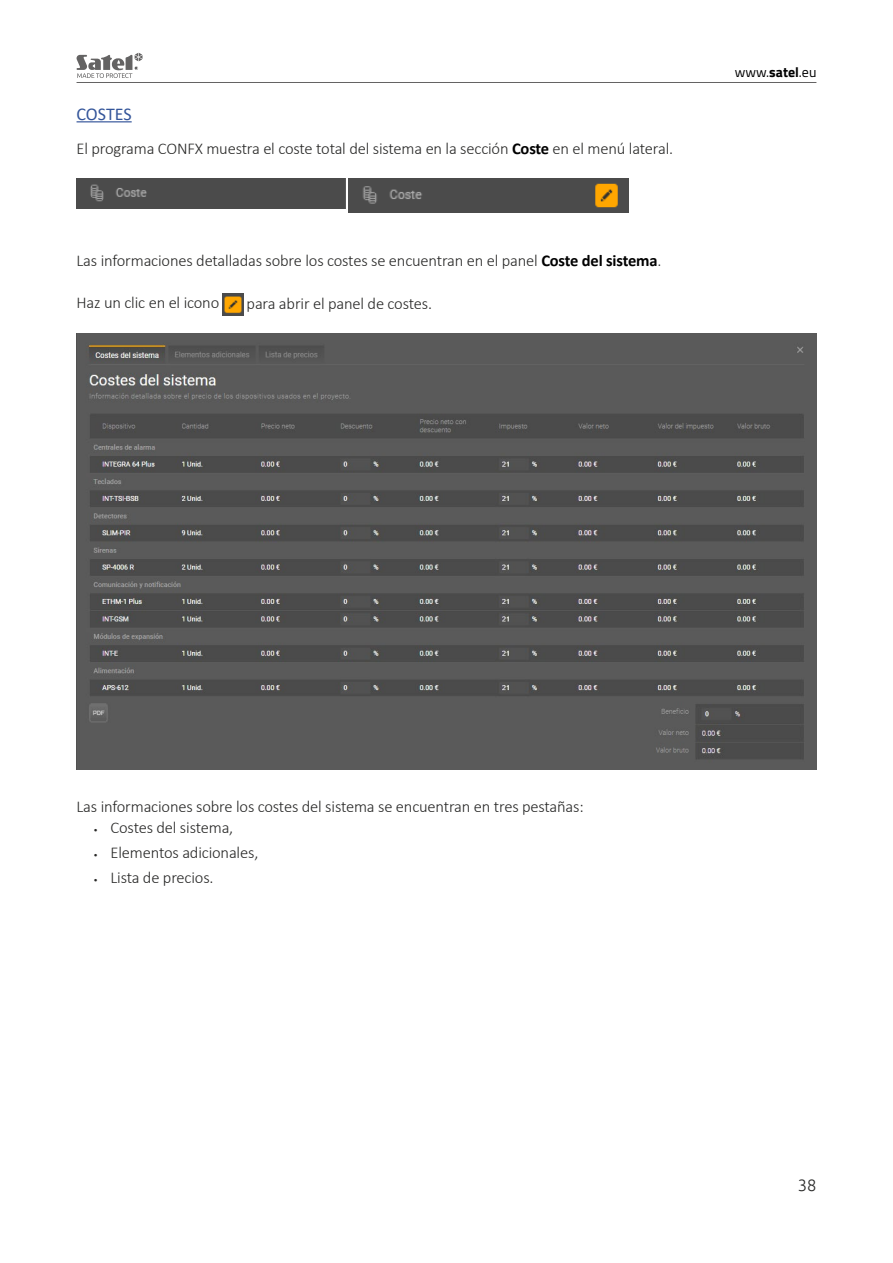
<style>
.page{position:relative;width:893px;height:1263px;background:#fff}
.page>*{position:absolute;margin:0;border:0;box-sizing:border-box;transform-origin:0 0}
.t1{font:18px "Calibri";letter-spacing:-.005em;color:#34559a}
.t2{font:300 16.5px "Calibri";letter-spacing:-.01em;color:#282827}
.t3{font:300 16.5px "Ubuntu";color:#282827}
.t4{font:13.95px "Cairo";color:#000}
.s1{font-weight:700;color:#000}
.s2{font-weight:700}
.s3{font-size:9px}
</style>
<div class="page">
<svg style="left:77px;top:53px;width:66px;height:25px"></svg>
<hr style="left:77px;top:82px;width:739px;height:1px;background:#646363">
<hr style="left:77px;top:121px;width:55px;height:1px;background:#34559a">
<div style="left:77px;top:178px;width:268px;height:30px;background:#4b4b4b"></div>
<img style="left:349px;top:179px;width:280px;height:33px">
<img style="left:223px;top:293px;width:20px;height:23px">
<img style="left:77px;top:333px;width:739px;height:436px">
<p class="t1" style="left:77px;top:101px;width:57px">COSTES</p>
<p class="t2" style="left:77px;top:138px;width:598px">El programa CONFX muestra el coste total del sistema en la sección <span class="s1">Coste</span> en el menú lateral.</p>
<p class="t2" style="left:77px;top:251px;width:586px">Las informaciones detalladas sobre los costes se encuentran en el panel <span class="s1">Coste del sistema</span>.</p>
<p class="t2" style="left:77px;top:293px;width:144px">Haz un clic en el icono</p>
<p class="t2" style="left:247px;top:293px;width:187px">para abrir el panel de costes.</p>
<p class="t4" style="left:735px;top:60px;width:83px">www.<span class="s2">satel</span>.eu</p>
<p class="t2" style="left:77px;top:796px;width:509px">Las informaciones sobre los costes del sistema se encuentran en tres pestañas:</p>
<p class="t2" style="left:94px;top:817px;width:141px"><span class="s3">•</span> Costes del sistema,</p>
<p class="t2" style="left:94px;top:842px;width:166px"><span class="s3">•</span> Elementos adicionales,</p>
<p class="t2" style="left:94px;top:867px;width:122px"><span class="s3">•</span> Lista de precios.</p>
<p class="t3" style="left:798px;top:1175px;width:20px">38</p>
</div>
